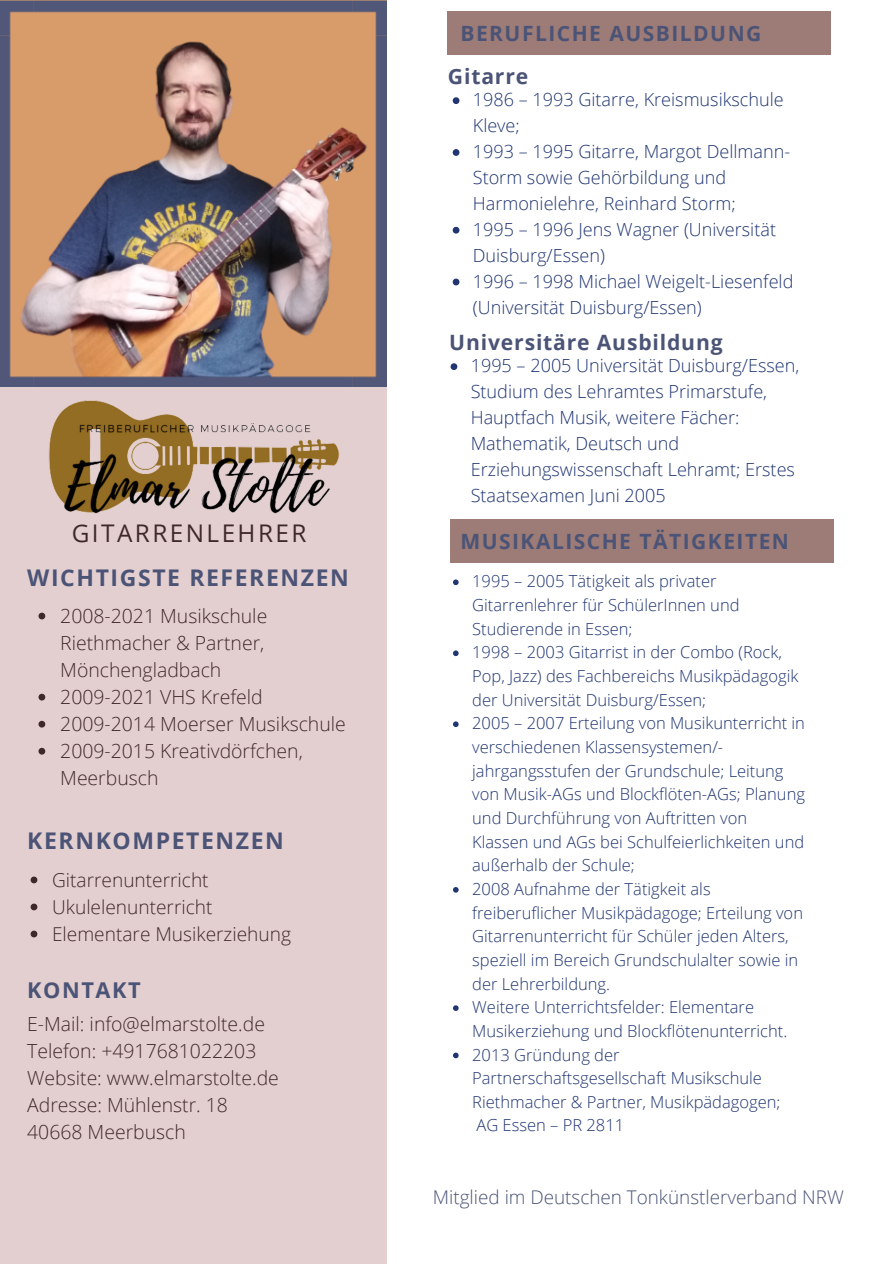
<style>
.page{position:relative;width:894px;height:1264px;background:#fff}
.page>*{position:absolute;margin:0;border:0;box-sizing:border-box;transform-origin:0 0}
.t1{font:24.3px "Open Sans";letter-spacing:.1em;color:#3f282a}
.t2{font:700 22.95px "Open Sans";letter-spacing:.07em;color:#4b5476}
.t3{font:700 21.75px "Open Sans";letter-spacing:.07em;color:#4b5476}
.t4{font:700 21.15px "Open Sans";letter-spacing:.04em;color:#4b5476}
.t5{font:700 21px "Open Sans";letter-spacing:.07em;color:#4b5476}
.t6{font:300 19.35px/27px "Open Sans";color:#3f282a}
.t7{font:300 19.05px "Open Sans";color:#3f282a}
.t8{font:300 18.9px "Open Sans";color:#4b5476}
.t9{font:300 18px/26px "Open Sans";color:#203572}
.t10{font:300 16.5px/23.7px "Open Sans";color:#203572}
</style>
<div class="page">
<div style="left:447px;top:11px;width:383px;height:44px;background:#9d7b77"></div>
<div style="left:450px;top:518px;width:383px;height:44px;background:#9d7b77"></div>
<img style="left:0;top:0;width:386px;height:387px">
<div style="left:0;top:388px;width:386px;height:875px;background:#e4cfd0"></div>
<svg style="left:31px;top:876px;width:6px;height:7px"></svg>
<svg style="left:31px;top:903px;width:6px;height:7px"></svg>
<svg style="left:31px;top:930px;width:6px;height:7px"></svg>
<svg style="left:38px;top:612px;width:7px;height:7px"></svg>
<svg style="left:38px;top:693px;width:7px;height:7px"></svg>
<svg style="left:38px;top:720px;width:7px;height:7px"></svg>
<svg style="left:38px;top:747px;width:7px;height:7px"></svg>
<img style="left:47px;top:307px;width:292px;height:207px">
<svg style="left:452px;top:97px;width:7px;height:7px"></svg>
<svg style="left:452px;top:149px;width:7px;height:7px"></svg>
<svg style="left:452px;top:227px;width:7px;height:6px"></svg>
<svg style="left:452px;top:279px;width:7px;height:6px"></svg>
<svg style="left:450px;top:363px;width:7px;height:7px"></svg>
<svg style="left:453px;top:579px;width:5px;height:6px"></svg>
<svg style="left:453px;top:650px;width:5px;height:6px"></svg>
<svg style="left:453px;top:721px;width:5px;height:6px"></svg>
<svg style="left:453px;top:887px;width:5px;height:5px"></svg>
<svg style="left:453px;top:1005px;width:5px;height:5px"></svg>
<svg style="left:453px;top:1052px;width:5px;height:6px"></svg>
<p class="t1" style="left:72px;top:516px;width:236px">GITARRENLEHRER</p>
<p class="t2" style="left:27px;top:561px;width:323px">WICHTIGSTE REFERENZEN</p>
<p class="t6" style="left:60px;top:601px;width:208px">2008-2021 Musikschule<br>Riethmacher &amp; Partner,<br>Mönchengladbach</p>
<p class="t6" style="left:60px;top:683px;width:204px">2009-2021 VHS Krefeld</p>
<p class="t6" style="left:60px;top:710px;width:287px">2009-2014 Moerser Musikschule</p>
<p class="t6" style="left:60px;top:737px;width:244px">2009-2015 Kreativdörfchen,<br>Meerbusch</p>
<p class="t2" style="left:27px;top:824px;width:258px">KERNKOMPETENZEN</p>
<p class="t7" style="left:52px;top:866px;width:158px">Gitarrenunterricht</p>
<p class="t7" style="left:52px;top:893px;width:162px">Ukulelenunterricht</p>
<p class="t7" style="left:52px;top:920px;width:240px">Elementare Musikerziehung</p>
<p class="t3" style="left:27px;top:974px;width:115px">KONTAKT</p>
<p class="t6" style="left:27px;top:1010px;width:239px">E-Mail: info@elmarstolte.de</p>
<p class="t6" style="left:27px;top:1037px;width:230px">Telefon: +4917681022203</p>
<p class="t6" style="left:27px;top:1064px;width:253px">Website: www.elmarstolte.de</p>
<p class="t6" style="left:27px;top:1091px;width:202px">Adresse: Mühlenstr. 18</p>
<p class="t6" style="left:27px;top:1118px;width:160px">40668 Meerbusch</p>
<p class="t5" style="left:460px;top:18px;width:302px">BERUFLICHE AUSBILDUNG</p>
<p class="t4" style="left:448px;top:62px;width:82px">Gitarre</p>
<p class="t9" style="left:472px;top:86px;width:312px">1986 – 1993 Gitarre, Kreismusikschule<br>Kleve;</p>
<p class="t9" style="left:472px;top:138px;width:319px">1993 – 1995 Gitarre, Margot Dellmann-<br>Storm sowie Gehörbildung und<br>Harmonielehre, Reinhard Storm;</p>
<p class="t9" style="left:472px;top:216px;width:304px">1995 – 1996 Jens Wagner (Universität<br>Duisburg/Essen)</p>
<p class="t9" style="left:472px;top:268px;width:322px">1996 – 1998 Michael Weigelt-Liesenfeld (Universität Duisburg/Essen)</p>
<p class="t4" style="left:449px;top:328px;width:275px">Universitäre Ausbildung</p>
<p class="t9" style="left:470px;top:352px;width:330px">1995 – 2005 Universität Duisburg/Essen, Studium des Lehramtes Primarstufe, Hauptfach Musik, weitere Fächer:<br>Mathematik, Deutsch und Erziehungswissenschaft Lehramt; Erstes Staatsexamen Juni 2005</p>
<p class="t5" style="left:460px;top:526px;width:330px">MUSIKALISCHE TÄTIGKEITEN</p>
<p class="t10" style="left:472px;top:569px;width:269px">1995 – 2005 Tätigkeit als privater<br>Gitarrenlehrer für SchülerInnen und<br>Studierende in Essen;</p>
<p class="t10" style="left:472px;top:640px;width:328px">1998 – 2003 Gitarrist in der Combo (Rock,<br>Pop, Jazz) des Fachbereichs Musikpädagogik der Universität Duisburg/Essen;</p>
<p class="t10" style="left:472px;top:711px;width:334px">2005 – 2007 Erteilung von Musikunterricht in verschiedenen Klassensystemen/- jahrgangsstufen der Grundschule; Leitung von Musik-AGs und Blockflöten-AGs; Planung und Durchführung von Auftritten von Klassen und AGs bei Schulfeierlichkeiten und außerhalb der Schule;</p>
<p class="t10" style="left:472px;top:876px;width:332px">2008 Aufnahme der Tätigkeit als freiberuflicher Musikpädagoge; Erteilung von Gitarrenunterricht für Schüler jeden Alters, speziell im Bereich Grundschulalter sowie in der Lehrerbildung.</p>
<p class="t10" style="left:472px;top:994px;width:316px">Weitere Unterrichtsfelder: Elementare<br>Musikerziehung und Blockflötenunterricht.</p>
<p class="t10" style="left:472px;top:1042px;width:310px">2013 Gründung der<br>Partnerschaftsgesellschaft Musikschule<br>Riethmacher &amp; Partner, Musikpädagogen;<br>AG Essen – PR 2811</p>
<p class="t8" style="left:433px;top:1184px;width:412px">Mitglied im Deutschen Tonkünstlerverband NRW</p>
</div>
